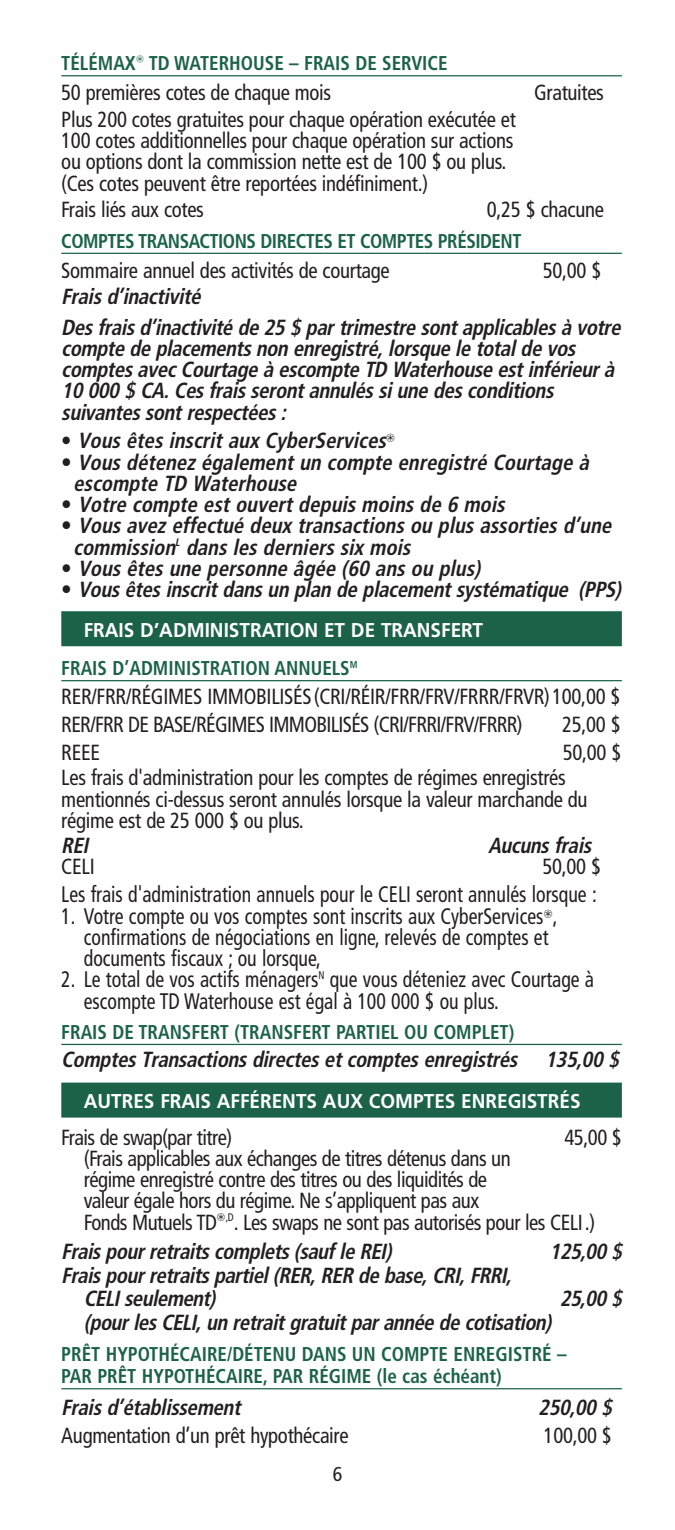
<style>
.page{position:relative;width:675px;height:1530px;background:#fff}
.page>*{position:absolute;margin:0;border:0;box-sizing:border-box;transform-origin:0 0}
.t1{font:condensed 22.5px/21.2px "Frutiger";color:#231f20;scale:.88 1}
.t2{font:condensed 22px/21.2px "Frutiger";letter-spacing:-.015em;color:#231f20;scale:.95 1}
.t3{font:italic 700 condensed 22px/21.2px "Frutiger";letter-spacing:-.015em;color:#231f20;scale:.95 1}
.t4{font:700 condensed 20px/21.8px "Frutiger";color:#1b6249;scale:.95 1}
.t5{font:700 20px/38px "Frutiger";color:#fff;scale:.95 1}
.t6{font:700 condensed 20px "Frutiger";letter-spacing:-.025em;color:#1b6249;scale:.95 1}
.t7{font:condensed 20px "Frutiger";color:#231f20}
.s1{font-family:"TD Legals Plain";font-weight:400;font-stretch:normal}
.s2{font-style:normal}
.s3{font-family:"TD Legals Plain";font-weight:400;font-style:normal;font-stretch:normal;font-size:22.5px}
.s4{font-weight:400;font-style:normal;font-size:22.5px}
.s5{font-stretch:condensed;color:#1b6249}
.s6{font-family:"TD Legals Plain";font-stretch:normal}
</style>
<div class="page">
<hr style="left:61px;top:75px;width:561px;height:1px;background:#1b6249">
<hr style="left:61px;top:253px;width:561px;height:1px;background:#1b6249">
<div style="left:61px;top:611px;width:561px;height:35px;background:#1b6249"></div>
<hr style="left:61px;top:680px;width:561px;height:1px;background:#1b6249">
<hr style="left:61px;top:1044px;width:561px;height:1px;background:#1b6249">
<div style="left:61px;top:1083px;width:561px;height:35px;background:#1b6249"></div>
<hr style="left:61px;top:1388px;width:561px;height:1px;background:#1b6249">
<p class="t4" style="left:61px;top:54px;width:408px">TÉLÉMAX<span class="s1">8</span> TD WATERHOUSE – FRAIS DE SERVICE</p>
<p class="t2" style="left:61px;top:84px;width:286px">50 premières cotes de chaque mois</p>
<p class="t2" style="left:534px;top:84px;width:75px">Gratuites</p>
<p class="t2" style="left:61px;top:110px;width:480px">Plus 200 cotes gratuites pour chaque opération exécutée et 100 cotes additionnelles pour chaque opération sur actions ou options dont la commission nette est de 100 $ ou plus. (Ces cotes peuvent être reportées indéfiniment.)</p>
<p class="t2" style="left:61px;top:201px;width:152px">Frais liés aux cotes</p>
<p class="t2" style="left:487px;top:201px;width:125px">0,25 $ chacune</p>
<p class="t6" style="left:61px;top:233px;width:486px">COMPTES TRANSACTIONS DIRECTES ET COMPTES PRÉSIDENT</p>
<p class="t2" style="left:61px;top:261px;width:347px">Sommaire annuel des activités de courtage</p>
<p class="t2" style="left:543px;top:261px;width:63px">50,00 $</p>
<p class="t3" style="left:61px;top:283px;width:595px;line-height:30.2px">Fraisd’inactivité<br>Desfraisd’inactivité de 25 $ partrimestre sontapplicablesà votre</p>
<p class="t3" style="left:61px;top:339px;width:588px">compte de placementsnon enregistré,lorsque le totalde vos comptesavecCourtage à escompte TD Waterhouse estinférieurà 10 000 $ CA.Cesfraisserontannuléssiune desconditions suivantessontrespectées:</p>
<p class="t3" style="left:61px;top:432px;width:353px"><span class="s2">•</span> Vous êtes inscrit aux CyberServices<span class="s3">*</span></p>
<p class="t3" style="left:73px;top:453px;width:549px;text-indent:-12px"><span class="s4">•</span> Vous détenez également un compte enregistré Courtage à escompte TD Waterhouse</p>
<p class="t3" style="left:61px;top:496px;width:473px"><span class="s4">•</span> Votre compte est ouvert depuis moins de 6 mois</p>
<p class="t3" style="left:73px;top:517px;width:572px;text-indent:-12px"><span class="s4">•</span> Vous avez effectué deux transactions ou plus assorties d’une commission<sup>L</sup> dans les derniers six mois</p>
<p class="t3" style="left:61px;top:559px;width:447px"><span class="s4">•</span> Vous êtes une personne âgée (60 ans ou plus)</p>
<p class="t3" style="left:61px;top:581px;width:595px"><span class="s4">•</span> Vousêtesinscritdansun plan de placementsystématique (PPS)</p>
<p class="t5" style="left:61px;top:613px;width:445px;text-indent:23px">FRAIS D’ADMINISTRATION ET DE TRANSFERT<br><span class="s5">FRAIS D’ADMINISTRATION ANNUELS</span><sup>M</sup></p>
<p class="t2" style="left:61px;top:683px;width:590px;line-height:28.5px">RER/FRR/RÉGIMES IMMOBILISÉS(CRI/RÉIR/FRR/FRV/FRRR/FRVR)100,00 $<br>RER/FRR DE BASE/RÉGIMES IMMOBILISÉS (CRI/FRRI/FRV/FRRR)</p>
<p class="t2" style="left:562px;top:716px;width:63px">25,00 $</p>
<p class="t2" style="left:61px;top:742px;width:591px;line-height:24.8px;text-indent:502px">50,00 $<br>Les frais d'administration pour les comptes de régimes enregistrés</p>
<p class="t2" style="left:61px;top:790px;width:556px">mentionnés ci-dessus seront annulés lorsque la valeur marchande du régime est de 25 000 $ ou plus.</p>
<p class="t3" style="left:61px;top:836px;width:34px">REI</p>
<p class="t3" style="left:488px;top:836px;width:115px">Aucunsfrais</p>
<p class="t2" style="left:61px;top:857px;width:37px">CELI</p>
<p class="t2" style="left:542px;top:857px;width:63px">50,00 $</p>
<p class="t1" style="left:61px;top:886px;width:610px">Les frais d'administration annuels pour le CELI seront annulés lorsque :</p>
<p class="t1" style="left:84px;top:907px;width:540px;text-indent:-22px">1. Votre compte ou vos comptes sont inscrits aux CyberServices<span class="s6">*</span>, confirmations de négociations en ligne, relevés de comptes et documents fiscaux ; ou lorsque,</p>
<p class="t1" style="left:84px;top:971px;width:581px;text-indent:-23px">2. Le total de vos actifs ménagers<sup>N</sup> que vous déteniez avec Courtage à escompte TD Waterhouse est égal à 100 000 $ ou plus.</p>
<p class="t4" style="left:61px;top:1023px;width:478px">FRAIS DE TRANSFERT (TRANSFERT PARTIEL OU COMPLET)</p>
<p class="t3" style="left:61px;top:1051px;width:593px">ComptesTransactionsdirectesetcomptesenregistrés 135,00 $</p>
<p class="t5" style="left:84px;top:1084px;width:524px">AUTRES FRAIS AFFÉRENTS AUX COMPTES ENREGISTRÉS</p>
<p class="t2" style="left:61px;top:1128px;width:181px">Frais de swap(par titre)</p>
<p class="t2" style="left:564px;top:1128px;width:62px">45,00 $</p>
<p class="t2" style="left:84px;top:1149px;width:540px">(Frais applicables aux échanges de titres détenus dans un<br>régime enregistré contre des titres ou des liquidités de<br>valeur égale hors du régime. Ne s’appliquent pas aux<br>Fonds Mutuels TD<span class="s6">*</span><sup>,D</sup>. Les swaps ne sont pas autorisés pour les CELI.)</p>
<p class="t3" style="left:61px;top:1242px;width:354px">Fraispourretraitscomplets(sauf le REI)</p>
<p class="t3" style="left:550px;top:1242px;width:82px">125,00 $</p>
<p class="t3" style="left:84px;top:1265px;width:456px;line-height:23.8px;text-indent:-23px">Fraispourretraitspartiel(RER,RER de base,CRI,FRRI,<br>CELIseulement)</p>
<p class="t2" style="left:61px;top:744px;width:42px">REEE</p>
<p class="t3" style="left:560px;top:1290px;width:71px">25,00 $</p>
<p class="t3" style="left:84px;top:1314px;width:498px">(pourlesCELI,un retraitgratuitparannée de cotisation)</p>
<p class="t4" style="left:61px;top:1345px;width:533px">PRÊT HYPOTHÉCAIRE/DÉTENU DANS UN COMPTE ENREGISTRÉ –<br>PAR PRÊT HYPOTHÉCAIRE, PAR RÉGIME (le cas échéant)</p>
<p class="t3" style="left:61px;top:1398px;width:194px">Fraisd’établissement</p>
<p class="t3" style="left:538px;top:1398px;width:84px">250,00 $</p>
<p class="t2" style="left:61px;top:1427px;width:304px">Augmentation d’un prêt hypothécaire</p>
<p class="t2" style="left:544px;top:1427px;width:73px">100,00 $</p>
<p class="t7" style="left:333px;top:1466px;width:11px">6</p>
</div>
